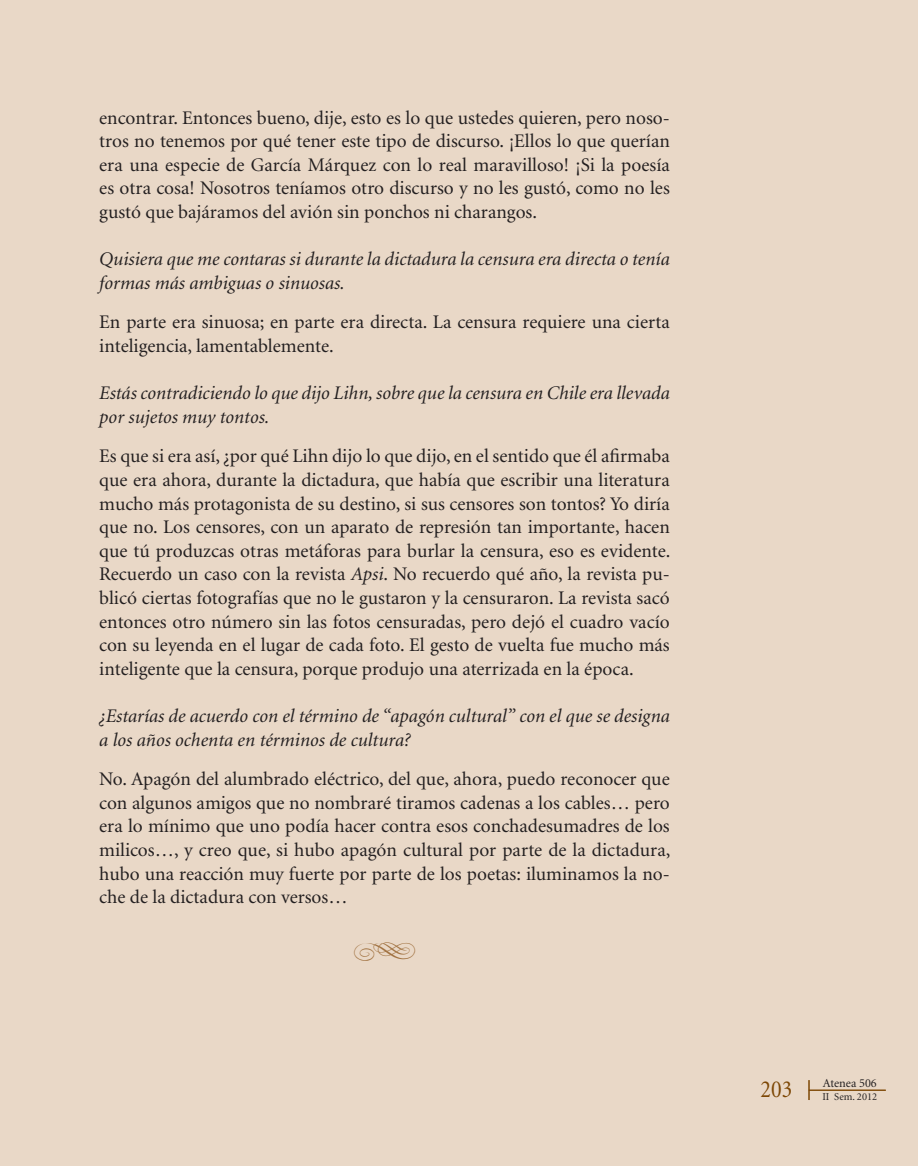
<style>
.page{position:relative;width:918px;height:1166px;background:#e9d8c7}
.page>*{position:absolute;margin:0;border:0;box-sizing:border-box;transform-origin:0 0}
.t1{font:42px "Nymphette";color:#a17241}
.t2{font:24.5px "Minion";color:#7d4704;scale:.9 1}
.t3{font:19.25px/23.6px "Minion";color:#231f20;text-align:justify}
.t4{font:italic 19.25px/23.6px "Minion";color:#231f20}
.t5{font:12.25px "Minion";color:#231f20}
.t6{font:10.5px "Minion";color:#231f20}
.s1{font-style:italic}
</style>
<div class="page">
<hr style="left:809px;top:1090px;width:76px;height:1px;background:#7d4704">
<svg style="left:808px;top:1080px;width:1px;height:20px"></svg>
<p class="t3" style="left:99px;top:106px;width:572px">encontrar. Entonces bueno, dije, esto es lo que ustedes quieren, pero noso&shy;tros no tenemos por qué tener este tipo de discurso. ¡Ellos lo que querían era una especie de García Márquez con lo real maravilloso! ¡Si la poesía es otra cosa! Nosotros teníamos otro discurso y no les gustó, como no les gustó que bajáramos del avión sin ponchos ni charangos.</p>
<p class="t4" style="left:99px;top:248px;width:572px">Quisiera que me contaras si durante la dictadura la censura era directa o tenía formas más ambiguas o sinuosas.</p>
<p class="t3" style="left:99px;top:311px;width:572px">En parte era sinuosa; en parte era directa. La censura requiere una cierta inteligencia, lamentablemente.</p>
<p class="t4" style="left:99px;top:382px;width:572px">Estás contradiciendo lo que dijo Lihn, sobre que la censura en Chile era llevada por sujetos muy tontos.</p>
<p class="t3" style="left:99px;top:445px;width:573px">Es que si era así, ¿por qué Lihn dijo lo que dijo, en el sentido que él afirmaba que era ahora, durante la dictadura, que había que escribir una literatura mucho más protagonista de su destino, si sus censores son tontos? Yo diría que no. Los censores, con un aparato de represión tan importante, hacen que tú produzcas otras metáforas para burlar la censura, eso es evidente.<br>Recuerdo un caso con la revista <span class="s1">Apsi</span>. No recuerdo qué año, la revista pu&shy;blicó ciertas fotografías que no le gustaron y la censuraron. La revista sacó entonces otro número sin las fotos censuradas, pero dejó el cuadro vacío con su leyenda en el lugar de cada foto. El gesto de vuelta fue mucho más inteligente que la censura, porque produjo una aterrizada en la época.</p>
<p class="t4" style="left:99px;top:705px;width:572px">¿Estarías de acuerdo con el término de “apagón cultural” con el que se designa a los años ochenta en términos de cultura?</p>
<p class="t3" style="left:99px;top:768px;width:573px">No. Apagón del alumbrado eléctrico, del que, ahora, puedo reconocer que con algunos amigos que no nombraré tiramos cadenas a los cables… pero era lo mínimo que uno podía hacer contra esos conchadesumadres de los milicos…, y creo que, si hubo apagón cultural por parte de la dictadura, hubo una reacción muy fuerte por parte de los poetas: iluminamos la no&shy;che de la dictadura con versos…</p>
<p class="t1" style="left:353px;top:928px;width:65px">g</p>
<p class="t5" style="left:823px;top:1077px;width:56px">Atenea 506</p>
<p class="t2" style="left:760px;top:1077px;width:37px">203</p>
<p class="t6" style="left:822px;top:1091px;width:56px">II Sem. 2012</p>
</div>
